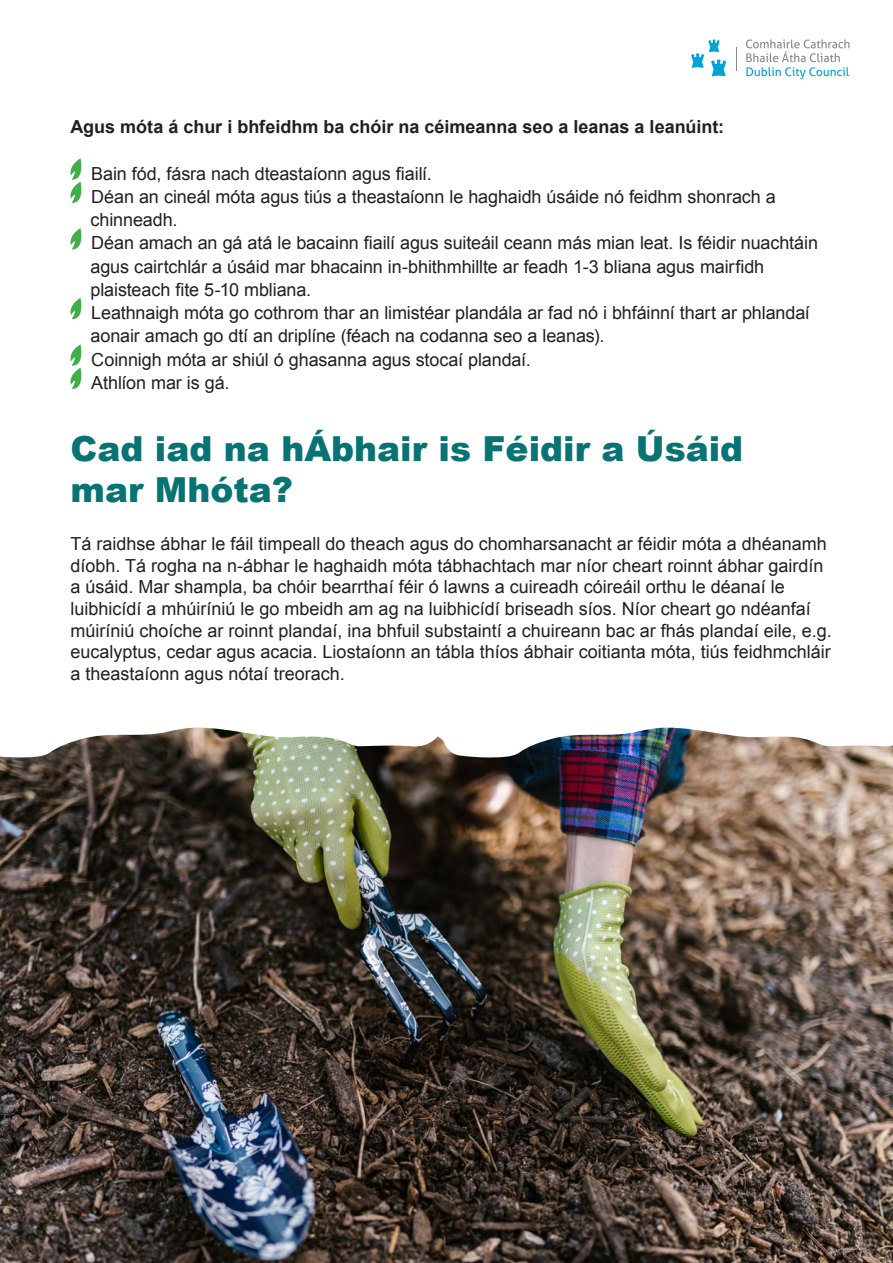
<style>
.page{position:relative;width:893px;height:1263px;background:#fff}
.page>*{position:absolute;margin:0;border:0;box-sizing:border-box;transform-origin:0 0}
.t1{font:900 34.5px/41.4px "Arial";color:#087373}
.t2{font:18px/21.6px "Arial";color:#231f20}
.t3{font:700 18px "Arial";color:#231f20}
</style>
<div class="page">
<img style="left:0;top:758px;width:893px;height:505px">
<img style="left:0;top:727px;width:379px;height:31px">
<img style="left:379px;top:727px;width:514px;height:31px">
<svg style="left:746px;top:39px;width:103px;height:40px"></svg>
<svg style="left:691px;top:40px;width:35px;height:36px"></svg>
<svg style="left:736px;top:47px;width:1px;height:24px"></svg>
<svg style="left:70px;top:158px;width:11px;height:45px"></svg>
<svg style="left:70px;top:228px;width:11px;height:21px"></svg>
<svg style="left:70px;top:298px;width:11px;height:21px"></svg>
<svg style="left:70px;top:344px;width:11px;height:45px"></svg>
<p class="t3" style="left:70px;top:115px;width:655px">Agus móta á chur i bhfeidhm ba chóir na céimeanna seo a leanas a leanúint:</p>
<p class="t2" style="left:91px;top:163px;width:342px">Bain fód, fásra nach dteastaíonn agus fiailí.</p>
<p class="t2" style="left:91px;top:185px;width:687px;line-height:23.2px">Déan an cineál móta agus tiús a theastaíonn le haghaidh úsáide nó feidhm shonrach a chinneadh.</p>
<p class="t2" style="left:91px;top:232px;width:729px;line-height:23.2px">Déan amach an gá atá le bacainn fiailí agus suiteáil ceann más mian leat. Is féidir nuachtáin agus cairtchlár a úsáid mar bhacainn in-bhithmhillte ar feadh 1-3 bliana agus mairfidh</p>
<p class="t2" style="left:91px;top:279px;width:222px">plaisteach fite 5-10 mbliana.</p>
<p class="t2" style="left:91px;top:301px;width:721px;line-height:23.2px">Leathnaigh móta go cothrom thar an limistéar plandála ar fad nó i bhfáinní thart ar phlandaí aonair amach go dtí an driplíne (féach na codanna seo a leanas).</p>
<p class="t2" style="left:91px;top:349px;width:441px">Coinnigh móta ar shiúl ó ghasanna agus stocaí plandaí.</p>
<p class="t2" style="left:91px;top:372px;width:140px">Athlíon mar is gá.</p>
<p class="t1" style="left:70px;top:427px;width:674px">Cad iad na hÁbhair is Féidir a Úsáid mar Mhóta?</p>
<p class="t2" style="left:70px;top:533px;width:763px">Tá raidhse ábhar le fáil timpeall do theach agus do chomharsanacht ar féidir móta a dhéanamh díobh. Tá rogha na n-ábhar le haghaidh móta tábhachtach mar níor cheart roinnt ábhar gairdín a úsáid. Mar shampla, ba chóir bearrthaí féir ó lawns a cuireadh cóireáil orthu le déanaí le luibhicídí a mhúiríniú le go mbeidh am ag na luibhicídí briseadh síos. Níor cheart go ndéanfaí múiríniú choíche ar roinnt plandaí, ina bhfuil substaintí a chuireann bac ar fhás plandaí eile, e.g. eucalyptus, cedar agus acacia. Liostaíonn an tábla thíos ábhair coitianta móta, tiús feidhmchláir a theastaíonn agus nótaí treorach.</p>
</div>
